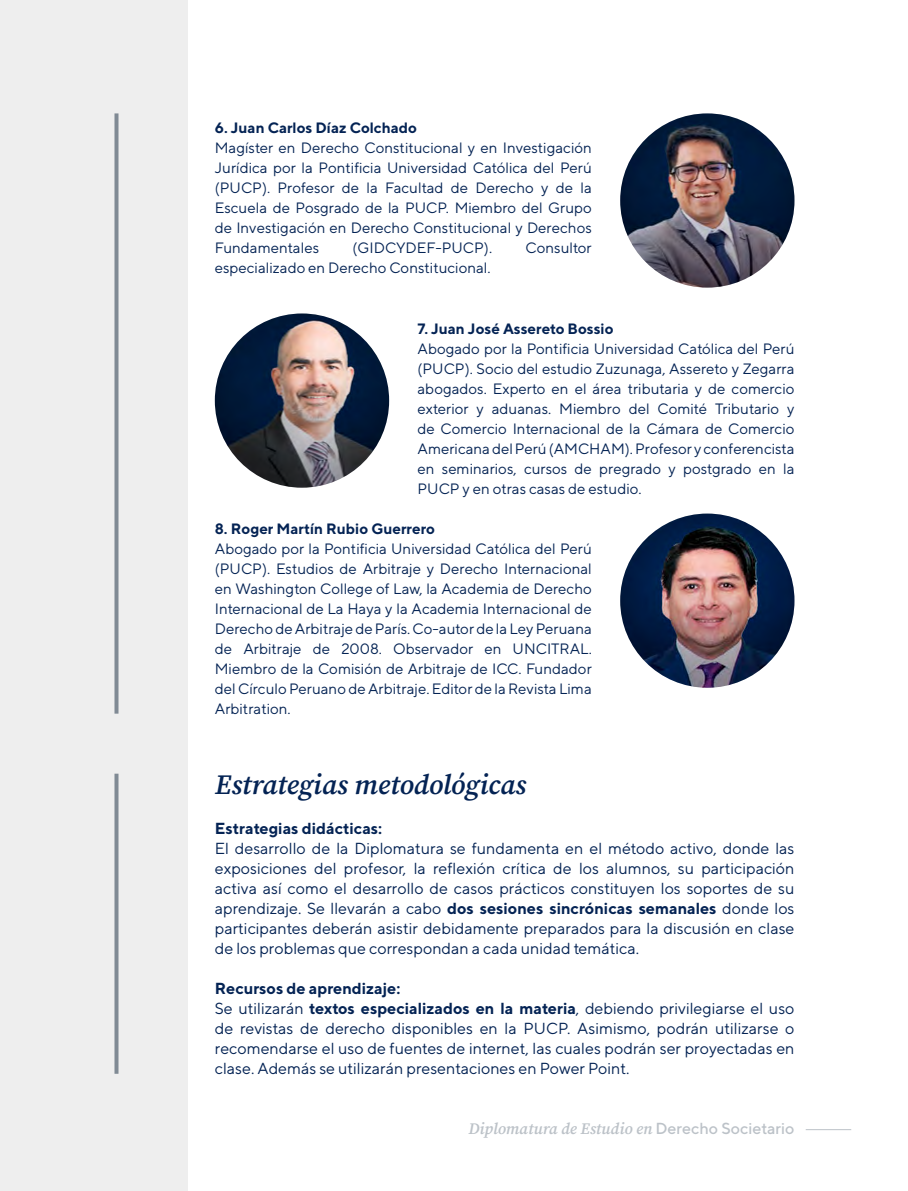
<style>
.page{position:relative;width:908px;height:1191px;background:#fff}
.page>*{position:absolute;margin:0;border:0;box-sizing:border-box;transform-origin:0 0}
.t1{font:italic 600 28px "Source Serif Pro";letter-spacing:-.005em;color:#042354}
.t2{font:16px/20px "TT Norms";color:#042354;text-align:justify}
.t3{font:italic 600 16px "Source Serif Pro";color:#bcc2c8}
.t4{font:700 16px "TT Norms";color:#042354}
.t5{font:15px/20px "TT Norms";color:#042354;text-align:justify}
.t6{font:700 15px "TT Norms";color:#042354}
.s1{font-weight:700}
.s2{font-family:"TT Norms";font-weight:500;font-style:normal}
</style>
<div class="page">
<div style="left:0;top:0;width:187px;height:1191px;background:#eee"></div>
<hr style="left:805px;top:1129px;width:45px;height:1px;background:#bcc2c8">
<svg style="left:114px;top:113px;width:4px;height:600px;background:#8d969f"></svg>
<svg style="left:114px;top:773px;width:4px;height:300px"></svg>
<img style="left:620px;top:113px;width:174px;height:175px;border-radius:87px">
<img style="left:215px;top:313px;width:174px;height:175px;border-radius:87px">
<img style="left:620px;top:513px;width:174px;height:175px;border-radius:87px">
<p class="t6" style="left:215px;top:119px;width:204px">6. Juan Carlos Díaz Colchado</p>
<p class="t5" style="left:215px;top:138px;width:378px">Magíster en Derecho Constitucional y en Investigación Jurídica por la Pontificia Universidad Católica del Perú (PUCP). Profesor de la Facultad de Derecho y de la Escuela de Posgrado de la PUCP. Miembro del Grupo de Investigación en Derecho Constitucional y Derechos Fundamentales</p>
<p class="t5" style="left:352px;top:238px;width:141px">(GIDCYDEF-PUCP).</p>
<p class="t5" style="left:525px;top:238px;width:68px">Consultor</p>
<p class="t5" style="left:215px;top:258px;width:277px">especializado en Derecho Constitucional.</p>
<p class="t6" style="left:417px;top:319px;width:197px">7. Juan José Assereto Bossio</p>
<p class="t5" style="left:417px;top:338px;width:378px">Abogado por la Pontificia Universidad Católica del Perú (PUCP). Socio del estudio Zuzunaga, Assereto y Zegarra abogados. Experto en el área tributaria y de comercio exterior y aduanas. Miembro del Comité Tributario y de Comercio Internacional de la Cámara de Comercio Americana del Perú (AMCHAM). Profesor y conferencista en seminarios, cursos de pregrado y postgrado en la PUCP y en otras casas de estudio.</p>
<p class="t6" style="left:215px;top:519px;width:222px">8. Roger Martín Rubio Guerrero</p>
<p class="t5" style="left:215px;top:538px;width:378px">Abogado por la Pontificia Universidad Católica del Perú (PUCP). Estudios de Arbitraje y Derecho Internacional en Washington College of Law, la Academia de Derecho Internacional de La Haya y la Academia Internacional de Derecho de Arbitraje de París. Co-autor de la Ley Peruana de Arbitraje de 2008. Observador en UNCITRAL.<br>Miembro de la Comisión de Arbitraje de ICC. Fundador del Círculo Peruano de Arbitraje. Editor de la Revista Lima Arbitration.</p>
<h1 class="t1" style="left:215px;top:765px;width:313px">Estrategias metodológicas</h1>
<p class="t4" style="left:215px;top:818px;width:169px">Estrategias didácticas:</p>
<p class="t2" style="left:215px;top:837px;width:581px">El desarrollo de la Diplomatura se fundamenta en el método activo, donde las exposiciones del profesor, la reflexión crítica de los alumnos, su participación activa así como el desarrollo de casos prácticos constituyen los soportes de su aprendizaje. Se llevarán a cabo <span class="s1">dos sesiones sincrónicas semanales</span> donde los participantes deberán asistir debidamente preparados para la discusión en clase de los problemas que correspondan a cada unidad temática.</p>
<p class="t2" style="left:215px;top:977px;width:581px;text-align:left"><span class="s1">Recursos de aprendizaje:<br></span>Se utilizarán <span class="s1">textos especializados en la materia</span>, debiendo privilegiarse el uso de revistas de derecho disponibles en la PUCP. Asimismo, podrán utilizarse o recomendarse el uso de fuentes de internet, las cuales podrán ser proyectadas en clase. Además se utilizarán presentaciones en Power Point.</p>
<p class="t3" style="left:468px;top:1117px;width:327px">Diplomatura de Estudio en <span class="s2">Derecho Societario</span></p>
</div>
